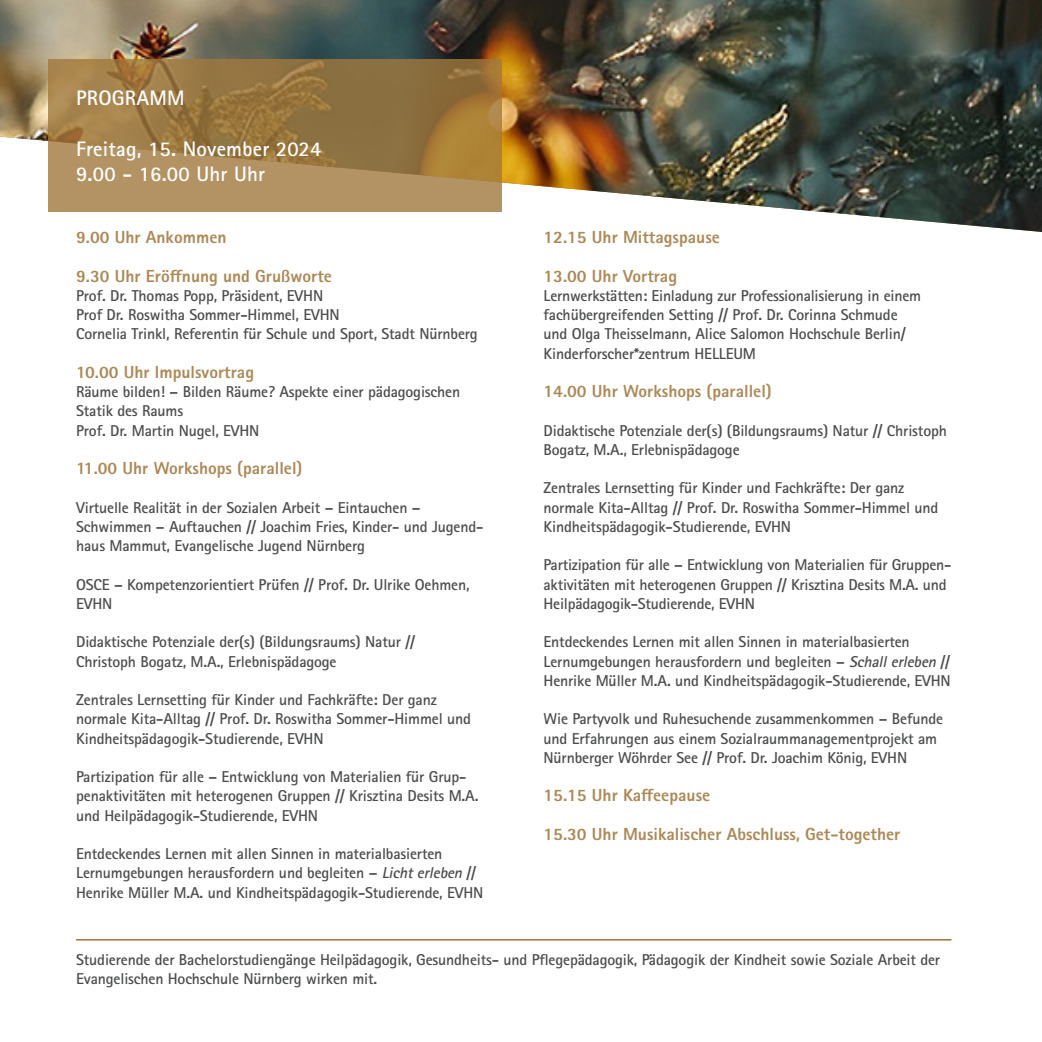
<style>
.page{position:relative;width:1042px;height:1042px;background:#fff}
.page>*{position:absolute;margin:0;border:0;box-sizing:border-box;transform-origin:0 0}
.t1{font:700 21px/25.2px "Rotis Sans Serif Std";letter-spacing:.01em;color:#fff}
.t2{font:800 17.5px "Rotis Sans Serif Std";color:#ac8855}
.t3{font:700 15.75px/19.2px "Rotis Sans Serif Std";letter-spacing:-.01em;color:#4b4c4d}
.s1{font-style:italic}
</style>
<div class="page">
<img style="left:0;top:0;width:1042px;height:232px">
<svg style="left:48px;top:59px;width:453px;height:153px;background:#a1804b"></svg>
<hr style="left:76px;top:939px;width:875px;height:1px;background:#a1793d">
<hr style="left:76px;top:940px;width:875px;height:1px;background:#a1793d">
<p class="t1" style="left:76px;top:85px;width:110px">PROGRAMM</p>
<p class="t1" style="left:76px;top:136px;width:247px">Freitag, 15. November 2024<br>9.00 - 16.00 Uhr Uhr</p>
<p class="t2" style="left:76px;top:226px;width:152px">9.00 Uhr Ankommen</p>
<p class="t2" style="left:76px;top:264px;width:257px">9.30 Uhr Eröffnung und Grußworte</p>
<p class="t3" style="left:76px;top:286px;width:249px">Prof. Dr. Thomas Popp, Präsident, EVHN</p>
<p class="t3" style="left:76px;top:305px;width:265px">Prof Dr. Roswitha Sommer-Himmel, EVHN</p>
<p class="t3" style="left:76px;top:324px;width:403px">Cornelia Trinkl, Referentin für Schule und Sport, Stadt Nürnberg</p>
<p class="t2" style="left:76px;top:361px;width:179px">10.00 Uhr Impulsvortrag</p>
<p class="t3" style="left:76px;top:382px;width:385px">Räume bilden! – Bilden Räume? Aspekte einer pädagogischen<br>Statik des Raums</p>
<p class="t3" style="left:76px;top:420px;width:185px">Prof. Dr. Martin Nugel, EVHN</p>
<p class="t2" style="left:76px;top:457px;width:228px">11.00 Uhr Workshops (parallel)</p>
<p class="t3" style="left:76px;top:497px;width:409px">Virtuelle Realität in der Sozialen Arbeit – Eintauchen –<br>Schwimmen – Auftauchen // Joachim Fries, Kinder- und Jugend&shy;haus Mammut, Evangelische Jugend Nürnberg</p>
<p class="t3" style="left:76px;top:574px;width:395px">OSCE – Kompetenzorientiert Prüfen // Prof. Dr. Ulrike Oehmen,<br>EVHN</p>
<p class="t3" style="left:76px;top:632px;width:340px">Didaktische Potenziale der(s) (Bildungsraums) Natur //</p>
<p class="t3" style="left:76px;top:651px;width:262px">Christoph Bogatz, M.A., Erlebnispädagoge</p>
<p class="t3" style="left:76px;top:690px;width:396px">Zentrales Lernsetting für Kinder und Fachkräfte: Der ganz normale Kita-Alltag // Prof. Dr. Roswitha Sommer-Himmel und<br>Kindheitspädagogik-Studierende, EVHN</p>
<p class="t3" style="left:76px;top:767px;width:404px">Partizipation für alle – Entwicklung von Materialien für Grup&shy;penaktivitäten mit heterogenen Gruppen // Krisztina Desits M.A. und Heilpädagogik-Studierende, EVHN</p>
<p class="t3" style="left:76px;top:844px;width:401px">Entdeckendes Lernen mit allen Sinnen in materialbasierten<br>Lernumgebungen herausfordern und begleiten – <span class="s1">Lichterleben</span> //</p>
<p class="t3" style="left:76px;top:882px;width:409px">Henrike Müller M.A. und Kindheitspädagogik-Studierende, EVHN</p>
<p class="t2" style="left:543px;top:226px;width:178px">12.15 Uhr Mittagspause</p>
<p class="t2" style="left:543px;top:264px;width:135px">13.00 Uhr Vortrag</p>
<p class="t3" style="left:543px;top:286px;width:379px">Lernwerkstätten: Einladung zur Professionalisierung in einem fachübergreifenden Setting // Prof. Dr. Corinna Schmude und Olga Theisselmann, Alice Salomon Hochschule Berlin/ Kinderforscher*zentrum HELLEUM</p>
<p class="t2" style="left:543px;top:380px;width:230px">14.00 Uhr Workshops (parallel)</p>
<p class="t3" style="left:543px;top:420px;width:405px">Didaktische Potenziale der(s) (Bildungsraums) Natur // Christoph<br>Bogatz, M.A., Erlebnispädagoge</p>
<p class="t3" style="left:543px;top:478px;width:396px">Zentrales Lernsetting für Kinder und Fachkräfte: Der ganz normale Kita-Alltag // Prof. Dr. Roswitha Sommer-Himmel und<br>Kindheitspädagogik-Studierende, EVHN</p>
<p class="t3" style="left:543px;top:555px;width:409px">Partizipation für alle – Entwicklung von Materialien für Gruppen&shy;aktivitäten mit heterogenen Gruppen // Krisztina Desits M.A. und<br>Heilpädagogik-Studierende, EVHN</p>
<p class="t3" style="left:543px;top:632px;width:408px">Entdeckendes Lernen mit allen Sinnen in materialbasierten<br>Lernumgebungen herausfordern und begleiten – <span class="s1">Schallerleben</span> //</p>
<p class="t3" style="left:543px;top:671px;width:409px">Henrike Müller M.A. und Kindheitspädagogik-Studierende, EVHN</p>
<p class="t3" style="left:543px;top:709px;width:401px">Wie Partyvolk und Ruhesuchende zusammenkommen – Befunde und Erfahrungen aus einem Sozialraummanagementprojekt am<br>Nürnberger Wöhrder See // Prof. Dr. Joachim König, EVHN</p>
<p class="t2" style="left:543px;top:784px;width:168px">15.15 Uhr Kaffeepause</p>
<p class="t2" style="left:543px;top:823px;width:358px">15.30 Uhr Musikalischer Abschluss, Get-together</p>
<p class="t3" style="left:76px;top:950px;width:865px">Studierende der Bachelorstudiengänge Heilpädagogik, Gesundheits- und Pflegepädagogik, Pädagogik der Kindheit sowie Soziale Arbeit der<br>Evangelischen Hochschule Nürnberg wirken mit.</p>
</div>
